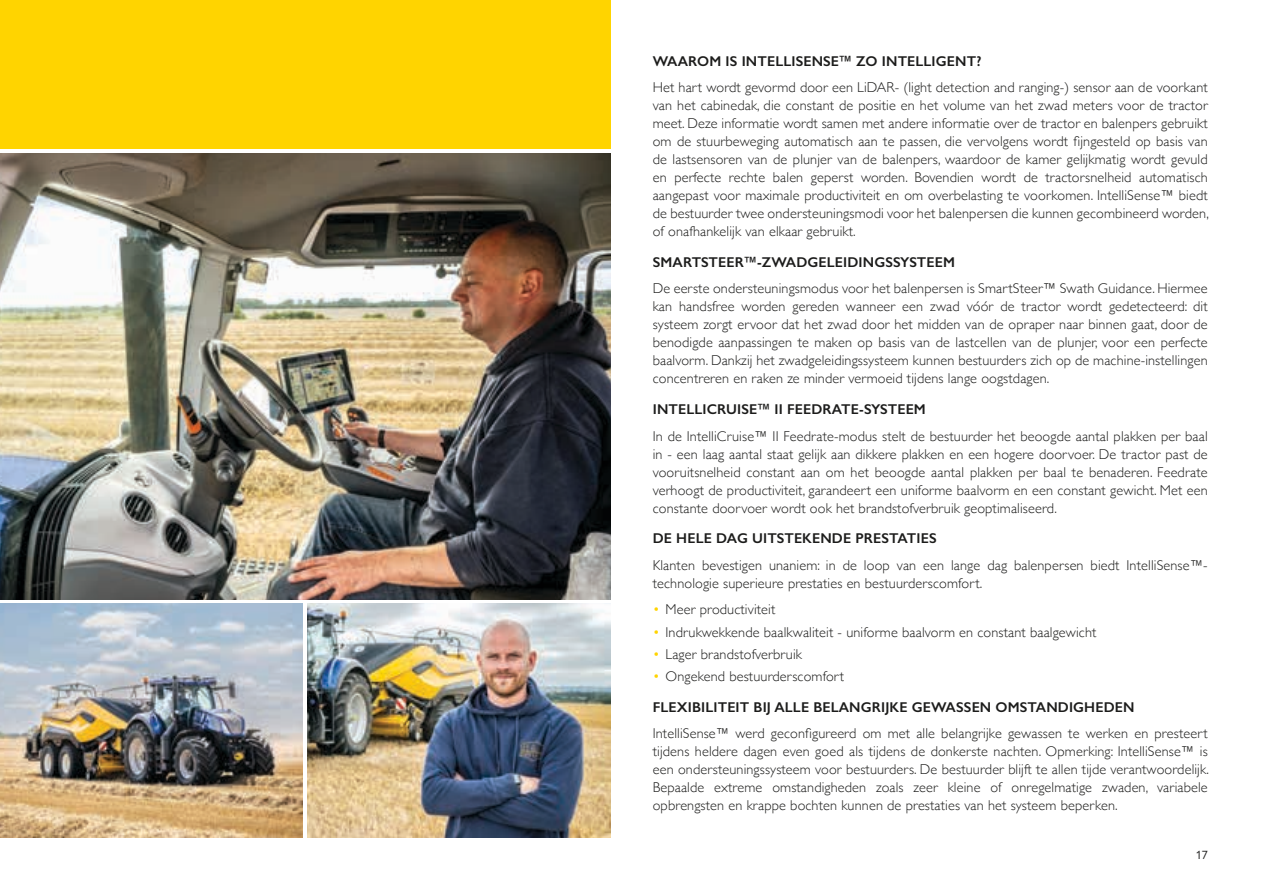
<style>
.page{position:relative;width:1263px;height:893px;background:#fff}
.page>*{position:absolute;margin:0;border:0;box-sizing:border-box;transform-origin:0 0}
.t1{font:300 14.25px/18px "Gill Sans";letter-spacing:.01em;color:#1c1c1b;text-align:justify}
.t2{font:600 14.25px/30.8px "Gill Sans";letter-spacing:.01em;color:#1c1c1b}
.t3{font:12px "Gill Sans Nova";color:#1c1c1b}
.s1{color:#ffd400}
.s2{font-weight:300;color:#ffd400}
.s3{font-weight:300}
</style>
<div class="page">
<div style="left:0;top:0;width:610px;height:149px;background:#ffd400"></div>
<img style="left:307px;top:604px;width:303px;height:234px">
<img style="left:0;top:153px;width:610px;height:447px">
<img style="left:0;top:391px;width:1px;height:447px">
<svg style="left:0;top:220px;width:1px;height:167px"></svg>
<img style="left:0;top:153px;width:1px;height:58px">
<img style="left:0;top:604px;width:303px;height:234px">
<p class="t2" style="left:653px;top:45px;width:330px">WAAROM IS INTELLISENSE™ ZO INTELLIGENT?</p>
<p class="t1" style="left:653px;top:78px;width:558px">Het hart wordt gevormd door een LiDAR- (light detection and ranging-) sensor aan de voorkant van het cabinedak, die constant de positie en het volume van het zwad meters voor de tractor meet. Deze informatie wordt samen met andere informatie over de tractor en balenpers gebruikt om de stuurbeweging automatisch aan te passen, die vervolgens wordt fijngesteld op basis van de lastsensoren van de plunjer van de balenpers, waardoor de kamer gelijkmatig wordt gevuld en perfecte rechte balen geperst worden. Bovendien wordt de tractorsnelheid automatisch aangepast voor maximale productiviteit en om overbelasting te voorkomen. IntelliSense™ biedt de bestuurder twee ondersteuningsmodi voor het balenpersen die kunnen gecombineerd worden, of onafhankelijk van elkaar gebruikt.</p>
<p class="t2" style="left:653px;top:247px;width:304px">SMARTSTEER™-ZWADGELEIDINGSSYSTEEM</p>
<p class="t1" style="left:653px;top:279px;width:556px">De eerste ondersteuningsmodus voor het balenpersen is SmartSteer™ Swath Guidance. Hiermee kan handsfree worden gereden wanneer een zwad vóór de tractor wordt gedetecteerd: dit systeem zorgt ervoor dat het zwad door het midden van de opraper naar binnen gaat, door de benodigde aanpassingen te maken op basis van de lastcellen van de plunjer, voor een perfecte baalvorm. Dankzij het zwadgeleidingssysteem kunnen bestuurders zich op de machine-instellingen concentreren en raken ze minder vermoeid tijdens lange oogstdagen.</p>
<p class="t2" style="left:653px;top:394px;width:275px">INTELLICRUISE™ II FEEDRATE-SYSTEEM</p>
<p class="t1" style="left:653px;top:426px;width:556px">In de IntelliCruise™ II Feedrate-modus stelt de bestuurder het beoogde aantal plakken per baal in - een laag aantal staat gelijk aan dikkere plakken en een hogere doorvoer. De tractor past de vooruitsnelheid constant aan om het beoogde aantal plakken per baal te benaderen. Feedrate verhoogt de productiviteit, garandeert een uniforme baalvorm en een constant gewicht. Met een constante doorvoer wordt ook het brandstofverbruik geoptimaliseerd.</p>
<p class="t2" style="left:653px;top:523px;width:285px">DE HELE DAG UITSTEKENDE PRESTATIES</p>
<p class="t1" style="left:653px;top:556px;width:556px">Klanten bevestigen unaniem: in de loop van een lange dag balenpersen biedt IntelliSense™- technologie superieure prestaties en bestuurderscomfort.</p>
<p class="t1" style="left:653px;top:600px;width:124px"><span class="s1">•</span> Meer productiviteit</p>
<p class="t1" style="left:653px;top:622px;width:445px"><span class="s1">•</span> Indrukwekkende baalkwaliteit - uniforme baalvorm en constant baalgewicht</p>
<p class="t1" style="left:653px;top:645px;width:151px"><span class="s1">•</span> Lager brandstofverbruik</p>
<p class="t2" style="left:653px;top:661px;width:483px"><span class="s2">•</span> <span class="s3">Ongekend bestuurderscomfort<br></span>FLEXIBILITEIT BIJ ALLE BELANGRIJKE GEWASSEN OMSTANDIGHEDEN</p>
<p class="t1" style="left:653px;top:724px;width:558px">IntelliSense™ werd geconfigureerd om met alle belangrijke gewassen te werken en presteert tijdens heldere dagen even goed als tijdens de donkerste nachten. Opmerking: IntelliSense™ is een ondersteuningssysteem voor bestuurders. De bestuurder blijft te allen tijde verantwoordelijk.<br>Bepaalde extreme omstandigheden zoals zeer kleine of onregelmatige zwaden, variabele opbrengsten en krappe bochten kunnen de prestaties van het systeem beperken.</p>
<p class="t3" style="left:1196px;top:847px;width:13px">17</p>
</div>
